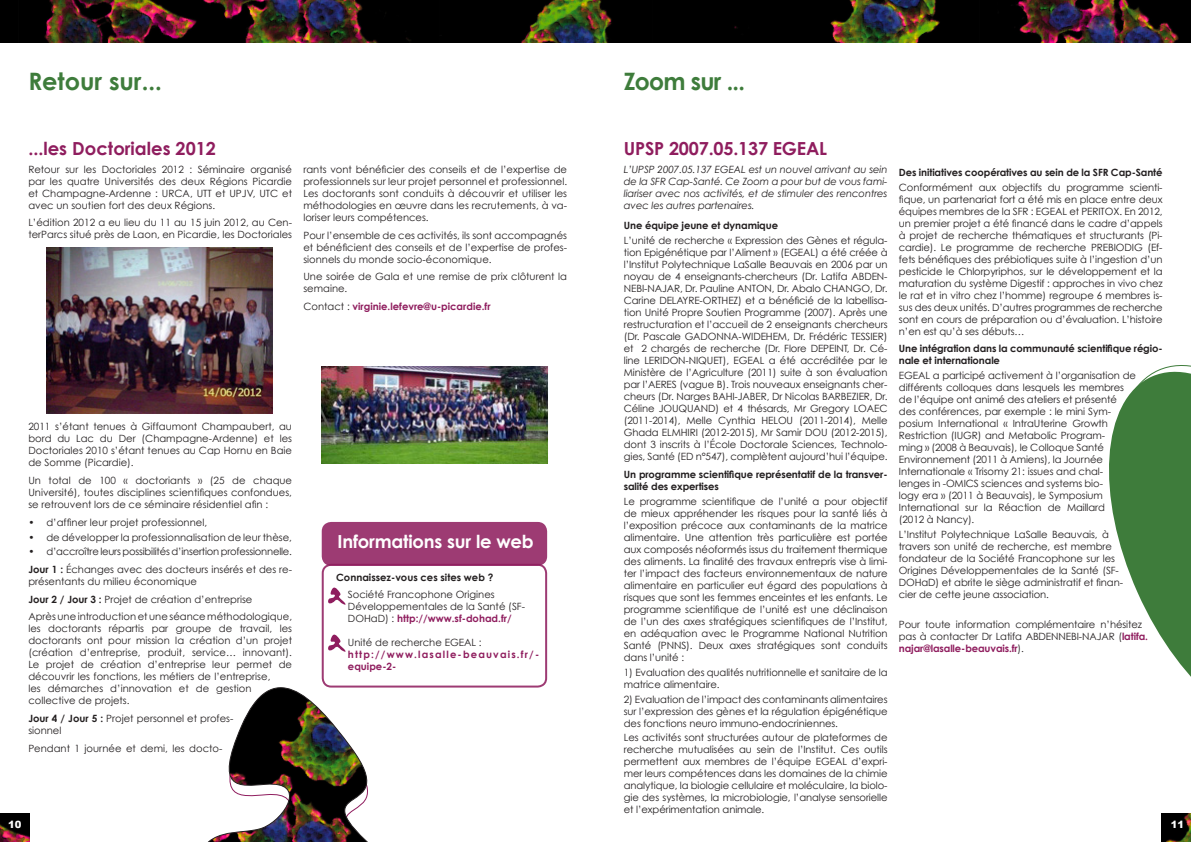
<style>
.page{position:relative;width:1191px;height:842px;background:#fff}
.page>*{position:absolute;margin:0;border:0;box-sizing:border-box;transform-origin:0 0}
.Titre{font:700 24px "Century Gothic";color:#3e7c3b}
.Sous-titre{font:700 18px "Century Gothic";color:#8f1d5e}
.Titre-2{font:700 18px "Century Gothic";letter-spacing:-.01em;color:#fff}
.t1{font:10px/12px "Century Gothic";letter-spacing:-.01em;color:#231f20;text-align:justify}
.t2{font:700 10px/12px "Century Gothic";letter-spacing:-.01em;color:#231f20}
.t3{font:italic 10px/12px "Century Gothic";letter-spacing:-.01em;color:#231f20;text-align:justify}
.t4{font:700 10px/12px "Century Gothic";letter-spacing:.115em;color:#8f1d5e}
.t5{font:700 10px "Century Gothic";color:#8f1d5e}
.t6{font:900 10px "Arial";color:#fff}
.s1{font-weight:400;color:#231f20}
.s2{font-weight:700}
.s3{font-weight:700;color:#8f1d5e}
</style>
<div class="page">
<img style="left:0;top:0;width:442px;height:42px">
<img style="left:0;top:814px;width:30px;height:28px">
<img style="left:442px;top:0;width:749px;height:42px">
<img style="left:1161px;top:814px;width:30px;height:28px">
<svg style="left:208px;top:656px;width:287px;height:186px"></svg>
<svg style="left:1109px;top:365px;width:82px;height:312px"></svg>
<div style="left:323px;top:565px;width:223px;height:121px;background:#fff;border-radius:9px"></div>
<div style="left:322px;top:564px;width:225px;height:123px;border:2px solid #8f1d5e;border-radius:9px"></div>
<div style="left:323px;top:523px;width:223px;height:42px;background:#9d3b73;border-radius:9px"></div>
<div style="left:322px;top:522px;width:225px;height:44px;border:2px solid #8f1d5e;border-radius:9px"></div>
<svg style="left:328px;top:634px;width:18px;height:18px"></svg>
<svg style="left:328px;top:587px;width:18px;height:18px"></svg>
<img style="left:322px;top:366px;width:227px;height:98px">
<img style="left:46px;top:247px;width:227px;height:167px">
<p class="Titre" style="left:28px;top:66px;width:135px">Retour sur...</p>
<p class="Sous-titre" style="left:28px;top:137px;width:189px">...les Doctoriales 2012</p>
<p class="t1" style="left:28px;top:163px;width:265px">Retour sur les Doctoriales 2012 : Séminaire organisé par les quatre Universités des deux Régions Picardie et Champagne-Ardenne : URCA, UTT et UPJV, UTC et avec un soutien fort des deux Régions.</p>
<p class="t1" style="left:28px;top:217px;width:265px">L’édition 2012 a eu lieu du 11 au 15 juin 2012, au Cen&shy;terParcs situé près de Laon, en Picardie, les Doctoriales</p>
<p class="t1" style="left:303px;top:163px;width:265px">rants vont bénéficier des conseils et de l’expertise de professionnels sur leur projet personnel et professionnel.<br>Les doctorants sont conduits à découvrir et utiliser les méthodologies en œuvre dans les recrutements, à va&shy;loriser leurs compétences.</p>
<p class="t1" style="left:303px;top:229px;width:265px">Pour l’ensemble de ces activités, ils sont accompagnés et bénéficient des conseils et de l’expertise de profes&shy;sionnels du monde socio-économique.</p>
<p class="t1" style="left:303px;top:271px;width:265px">Une soirée de Gala et une remise de prix clôturent la semaine.</p>
<p class="t5" style="left:303px;top:300px;width:189px"><span class="s1">Contact :</span> virginie.lefevre@u-picardie.fr</p>
<p class="t1" style="left:28px;top:421px;width:265px">2011 s’étant tenues à Giffaumont Champaubert, au bord du Lac du Der (Champagne-Ardenne) et les Doctoriales 2010 s’étant tenues au Cap Hornu en Baie de Somme (Picardie).</p>
<p class="t1" style="left:28px;top:474px;width:265px">Un total de 100 « doctoriants » (25 de chaque Université), toutes disciplines scientifiques confondues, se retrouvent lors de ce séminaire résidentiel afin :</p>
<p class="t1" style="left:28px;top:516px;width:180px">• d’affiner leur projet professionnel,</p>
<p class="t1" style="left:28px;top:531px;width:265px">• de développer la professionnalisation de leur thèse,</p>
<p class="t1" style="left:28px;top:546px;width:265px">• d’accroître leurs possibilités d’insertion professionnelle.</p>
<p class="t1" style="left:28px;top:563px;width:265px"><span class="s2">Jour 1 :</span> Échanges avec des docteurs insérés et des re&shy;présentants du milieu économique</p>
<p class="t1" style="left:28px;top:593px;width:226px"><span class="s2">Jour 2 / Jour 3 :</span> Projet de création d’entreprise</p>
<p class="t1" style="left:28px;top:611px;width:265px;text-align:left">Après une introduction et une séance méthodologique, les doctorants répartis par groupe de travail, les doctorants ont pour mission la création d’un projet (création d’entreprise, produit, service… innovant).<br>Le projet de création d’entreprise leur permet de découvrir les fonctions, les métiers de l’entreprise,<br>les démarches d’innovation et de gestion collective de projets.</p>
<p class="t1" style="left:28px;top:712px;width:206px"><span class="s2">Jour 4 / Jour 5 :</span> Projet personnel et profes&shy;sionnel</p>
<p class="t1" style="left:28px;top:742px;width:195px">Pendant 1 journée et demi, les docto-</p>
<p class="Titre-2" style="left:337px;top:530px;width:198px">Informations sur le web</p>
<p class="t2" style="left:336px;top:571px;width:159px">Connaissez-vous ces sites web ?</p>
<p class="t1" style="left:348px;top:588px;width:179px;text-align:left">Société Francophone Origines<br>Développementales de la Santé (SF-<br>DOHaD) : <span class="s3">http://www.sf-dohad.fr/</span></p>
<p class="t1" style="left:348px;top:636px;width:135px">Unité de recherche EGEAL :</p>
<p class="t4" style="left:348px;top:648px;width:193px">http://www.lasalle-beauvais.fr/- equipe-2-</p>
<p class="Titre" style="left:624px;top:67px;width:123px">Zoom sur ...</p>
<p class="Sous-titre" style="left:624px;top:137px;width:205px">UPSP 2007.05.137 EGEAL</p>
<p class="t3" style="left:624px;top:163px;width:265px">L’UPSP 2007.05.137 EGEAL est un nouvel arrivant au sein de la SFR Cap-Santé. Ce Zoom a pour but de vous fami&shy;liariser avec nos activités, et de stimuler des rencontres avec les autres partenaires.</p>
<p class="t2" style="left:624px;top:220px;width:156px">Une équipe jeune et dynamique</p>
<p class="t1" style="left:624px;top:234px;width:265px">L’unité de recherche « Expression des Gènes et régula&shy;tion Epigénétique par l’Aliment » (EGEAL) a été créée à l’Institut Polytechnique LaSalle Beauvais en 2006 par un noyau de 4 enseignants-chercheurs (Dr. Latifa ABDEN-NEBI-NAJAR, Dr. Pauline ANTON, Dr. Abalo CHANGO, Dr.<br>Carine DELAYRE-ORTHEZ) et a bénéficié de la labellisa&shy;tion Unité Propre Soutien Programme (2007). Après une restructuration et l’accueil de 2 enseignants chercheurs (Dr. Pascale GADONNA-WIDEHEM, Dr. Frédéric TESSIER) et 2 chargés de recherche (Dr. Flore DEPEINT, Dr. Cé&shy;line LERIDON-NIQUET), EGEAL a été accréditée par le Ministère de l’Agriculture (2011) suite à son évaluation par l’AERES (vague B). Trois nouveaux enseignants cher&shy;cheurs (Dr. Narges BAHI-JABER, Dr Nicolas BARBEZIER, Dr.<br>Céline JOUQUAND) et 4 thésards, Mr Gregory LOAEC (2011-2014), Melle Cynthia HELOU (2011-2014), Melle Ghada ELMHIRI (2012-2015), Mr Samir DOU (2012-2015), dont 3 inscrits à l’École Doctorale Sciences, Technolo&shy;gies, Santé (ED n°547), complètent aujourd’hui l’équipe.</p>
<p class="t2" style="left:624px;top:468px;width:265px">Un programme scientifique représentatif de la transver&shy;salité des expertises</p>
<p class="t1" style="left:624px;top:495px;width:265px">Le programme scientifique de l’unité a pour objectif de mieux appréhender les risques pour la santé liés à l’exposition précoce aux contaminants de la matrice alimentaire. Une attention très particulière est portée aux composés néoformés issus du traitement thermique des aliments. La finalité des travaux entrepris vise à limi&shy;ter l’impact des facteurs environnementaux de nature alimentaire en particulier eut égard des populations à risques que sont les femmes enceintes et les enfants. Le programme scientifique de l’unité est une déclinaison de l’un des axes stratégiques scientifiques de l’Institut, en adéquation avec le Programme National Nutrition Santé (PNNS). Deux axes stratégiques sont conduits dans l’unité :</p>
<p class="t1" style="left:624px;top:666px;width:265px">1) Evaluation des qualités nutritionnelle et sanitaire de la matrice alimentaire.</p>
<p class="t1" style="left:624px;top:693px;width:265px">2) Evaluation de l’impact des contaminants alimentaires sur l’expression des gènes et la régulation épigénétique des fonctions neuro immuno-endocriniennes.</p>
<p class="t1" style="left:624px;top:731px;width:265px">Les activités sont structurées autour de plateformes de recherche mutualisées au sein de l’Institut. Ces outils permettent aux membres de l’équipe EGEAL d’expri&shy;mer leurs compétences dans les domaines de la chimie analytique, la biologie cellulaire et moléculaire, la biolo&shy;gie des systèmes, la microbiologie, l’analyse sensorielle et l’expérimentation animale.</p>
<p class="t2" style="left:899px;top:166px;width:265px">Des initiatives coopératives au sein de la SFR Cap-Santé</p>
<p class="t1" style="left:899px;top:181px;width:265px">Conformément aux objectifs du programme scienti&shy;fique, un partenariat fort a été mis en place entre deux équipes membres de la SFR : EGEAL et PERITOX. En 2012, un premier projet a été financé dans le cadre d’appels à projet de recherche thématiques et structurants (Pi&shy;cardie). Le programme de recherche PREBIODIG (Ef&shy;fets bénéfiques des prébiotiques suite à l’ingestion d’un pesticide le Chlorpyriphos, sur le développement et la maturation du système Digestif : approches in vivo chez le rat et in vitro chez l’homme) regroupe 6 membres is&shy;sus des deux unités. D’autres programmes de recherche sont en cours de préparation ou d’évaluation. L’histoire n’en est qu’à ses débuts…</p>
<p class="t2" style="left:899px;top:342px;width:265px">Une intégration dans la communauté scientifique régio&shy;nale et internationale</p>
<p class="t1" style="left:899px;top:369px;width:239px;text-align:left">EGEAL a participé activement à l’organisation de différents colloques dans lesquels les membres de l’équipe ont animé des ateliers et présenté des conférences, par exemple : le mini Sym&shy;posium International « IntraUterine Growth Restriction (IUGR) and Metabolic Program-<br>ming » (2008 à Beauvais), le Colloque Santé Environnement (2011 à Amiens), la Journée Internationale « Trisomy 21: issues and chal&shy;lenges in -OMICS sciences and systems bio-<br>logy era » (2011 à Beauvais), le Symposium International sur la Réaction de Maillard<br>(2012 à Nancy).</p>
<p class="t1" style="left:899px;top:528px;width:225px;text-align:left">L’Institut Polytechnique LaSalle Beauvais, à travers son unité de recherche, est membre fondateur de la Société Francophone sur les Origines Développementales de la Santé (SF-DOHaD) et abrite le siège administratif et finan&shy;cier de cette jeune association.</p>
<p class="t1" style="left:899px;top:618px;width:251px;text-align:left">Pour toute information complémentaire n’hésitez pas à contacter Dr Latifa ABDENNEBI-NAJAR (<span class="s3">latifa. najar@lasalle-beauvais.fr</span>).</p>
<p class="t6" style="left:8px;top:817px;width:15px">10</p>
<p class="t6" style="left:1170px;top:817px;width:15px">11</p>
</div>
